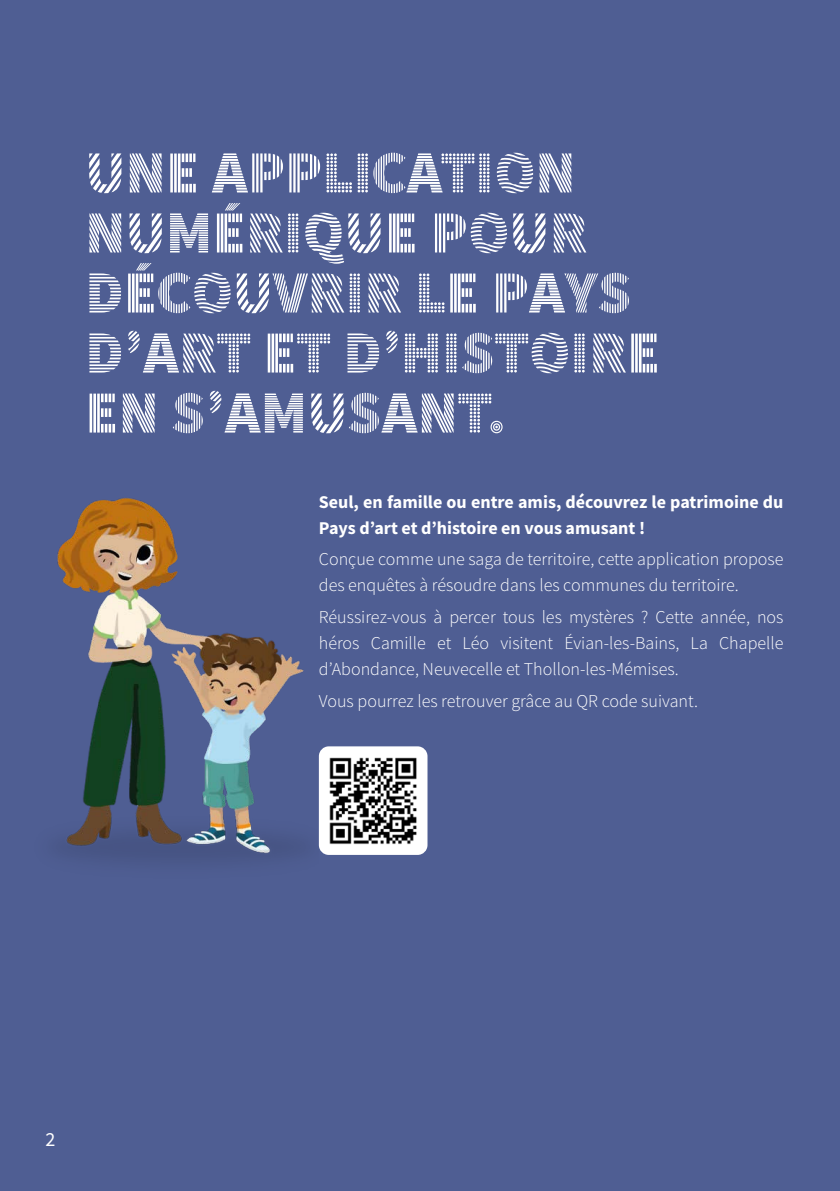
<style>
.page{position:relative;width:840px;height:1191px;background:#fff}
.page>*{position:absolute;margin:0;border:0;box-sizing:border-box;transform-origin:0 0}
.t1{font:900 60px/60px "Source Sans Pro DISPLAYV2";color:#fff}
.t2{font:20px "Source Sans Pro";color:#fff}
.t3{font:300 18px/26px "Source Sans Pro";color:#fff}
.t4{font:700 18px/26px "Source Sans Pro";color:#fff}
</style>
<div class="page">
<div style="left:0;top:0;width:839px;height:1191px;background:#4f5e93"></div>
<img style="left:57px;top:498px;width:262px;height:362px">
<img style="left:319px;top:746px;width:108px;height:109px">
<h1 class="t1" style="left:85px;top:145px;width:576px">UNE APPLICATION<br>NUMÉRIQUE POUR<br>DÉCOUVRIR LE PAYS<br>D’ART ET D’HISTOIRE<br>EN S’AMUSANT.</h1>
<p class="t4" style="left:319px;top:488px;width:466px">Seul, en famille ou entre amis, découvrez le patrimoine du<br>Pays d’art et d’histoire en vous amusant !</p>
<p class="t3" style="left:319px;top:546px;width:466px">Conçue comme une saga de territoire, cette application propose des enquêtes à résoudre dans les communes du territoire.</p>
<p class="t3" style="left:319px;top:604px;width:466px;text-align:justify">Réussirez-vous à percer tous les mystères ? Cette année, nos héros Camille et Léo visitent Évian-les-Bains, La Chapelle d’Abondance, Neuvecelle et Thollon-les-Mémises.</p>
<p class="t3" style="left:319px;top:688px;width:380px">Vous pourrez les retrouver grâce au QR code suivant.</p>
<p class="t2" style="left:45px;top:1130px;width:11px">2</p>
</div>
